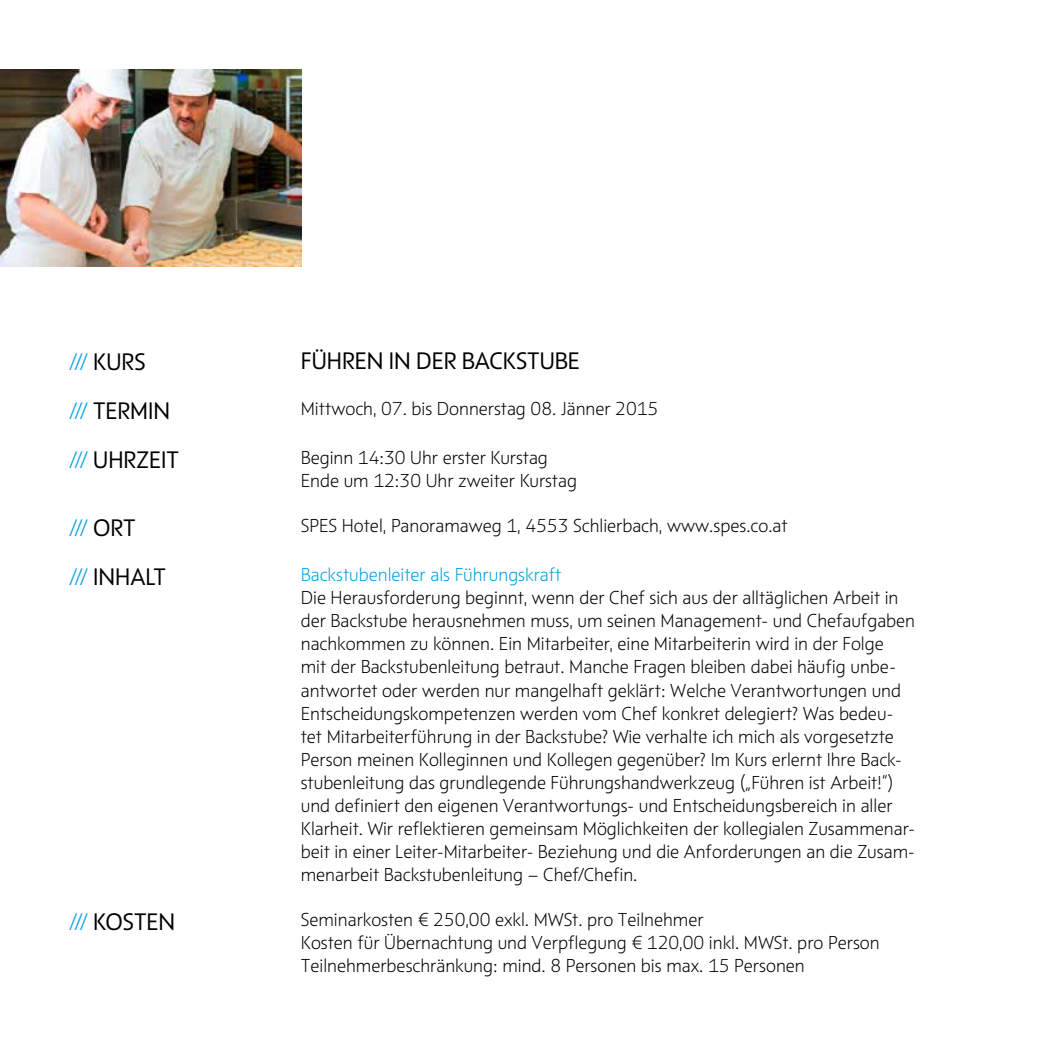
<style>
.page{position:relative;width:1042px;height:1042px;background:#fff}
.page>*{position:absolute;margin:0;border:0;box-sizing:border-box;transform-origin:0 0}
.t1{font:24.5px "BAEK Otype";color:#000}
.t2{font:300 24.5px "BAEK Otype";color:#009ee3}
.t3{font:300 19.25px/23.1px "BAEK Otype";color:#000}
.t4{font:300 19.25px "BAEK Otype";color:#009ee3}
.s1{font-weight:300;color:#009ee3}
.s2{font-weight:400;color:#000}
</style>
<div class="page">
<img style="left:0;top:69px;width:302px;height:197px">
<p class="t1" style="left:69px;top:347px;width:78px"><span class="s1">///</span> KURS</p>
<p class="t1" style="left:301px;top:346px;width:280px">FÜHREN IN DER BACKSTUBE</p>
<p class="t1" style="left:69px;top:396px;width:89px"><span class="s1">///</span> TERMIN</p>
<p class="t3" style="left:301px;top:397px;width:359px">Mittwoch, 07. bis Donnerstag 08. Jänner 2015</p>
<p class="t1" style="left:69px;top:445px;width:90px"><span class="s1">///</span> UHRZEIT</p>
<p class="t3" style="left:301px;top:445px;width:278px">Beginn 14:30 Uhr erster Kurstag<br>Ende um 12:30 Uhr zweiter Kurstag</p>
<p class="t2" style="left:69px;top:512px;width:67px">/// <span class="s2">ORT</span></p>
<p class="t3" style="left:301px;top:513px;width:488px">SPES Hotel, Panoramaweg 1, 4553 Schlierbach, www.spes.co.at</p>
<p class="t1" style="left:69px;top:562px;width:38px"><span class="s1">///</span> INHA</p>
<p class="t1" style="left:146px;top:562px;width:21px">LT</p>
<p class="t4" style="left:301px;top:562px;width:262px">Backstubenleiter als Führungskraft</p>
<p class="t3" style="left:301px;top:585px;width:616px">Die Herausforderung beginnt, wenn der Chef sich aus der alltäglichen Arbeit in der Backstube herausnehmen muss, um seinen Management- und Chefaufgaben nachkommen zu können. Ein Mitarbeiter, eine Mitarbeiterin wird in der Folge<br>mit der Backstubenleitung betraut. Manche Fragen bleiben dabei häufig unbe&shy;antwortet oder werden nur mangelhaft geklärt: Welche Verantwortungen und Entscheidungskompetenzen werden vom Chef konkret delegiert? Was bedeu&shy;tet Mitarbeiterführung in der Backstube? Wie verhalte ich mich als vorgesetzte Person meinen Kolleginnen und Kollegen gegenüber? Im Kurs erlernt Ihre Back&shy;stubenleitung das grundlegende Führungshandwerkzeug („Führen ist Arbeit!“) und definiert den eigenen Verantwortungs- und Entscheidungsbereich in aller Klarheit. Wir reflektieren gemeinsam Möglichkeiten der kollegialen Zusammenar&shy;beit in einer Leiter-Mitarbeiter- Beziehung und die Anforderungen an die Zusam&shy;menarbeit Backstubenleitung – Chef/Chefin.</p>
<p class="t1" style="left:69px;top:907px;width:79px"><span class="s1">///</span> KOSTEN</p>
<p class="t3" style="left:301px;top:908px;width:580px">Seminarkosten € 250,00 exkl. MWSt. pro Teilnehmer<br>Kosten für Übernachtung und Verpflegung € 120,00 inkl. MWSt. pro Person<br>Teilnehmerbeschränkung: mind. 8 Personen bis max. 15 Personen</p>
</div>
